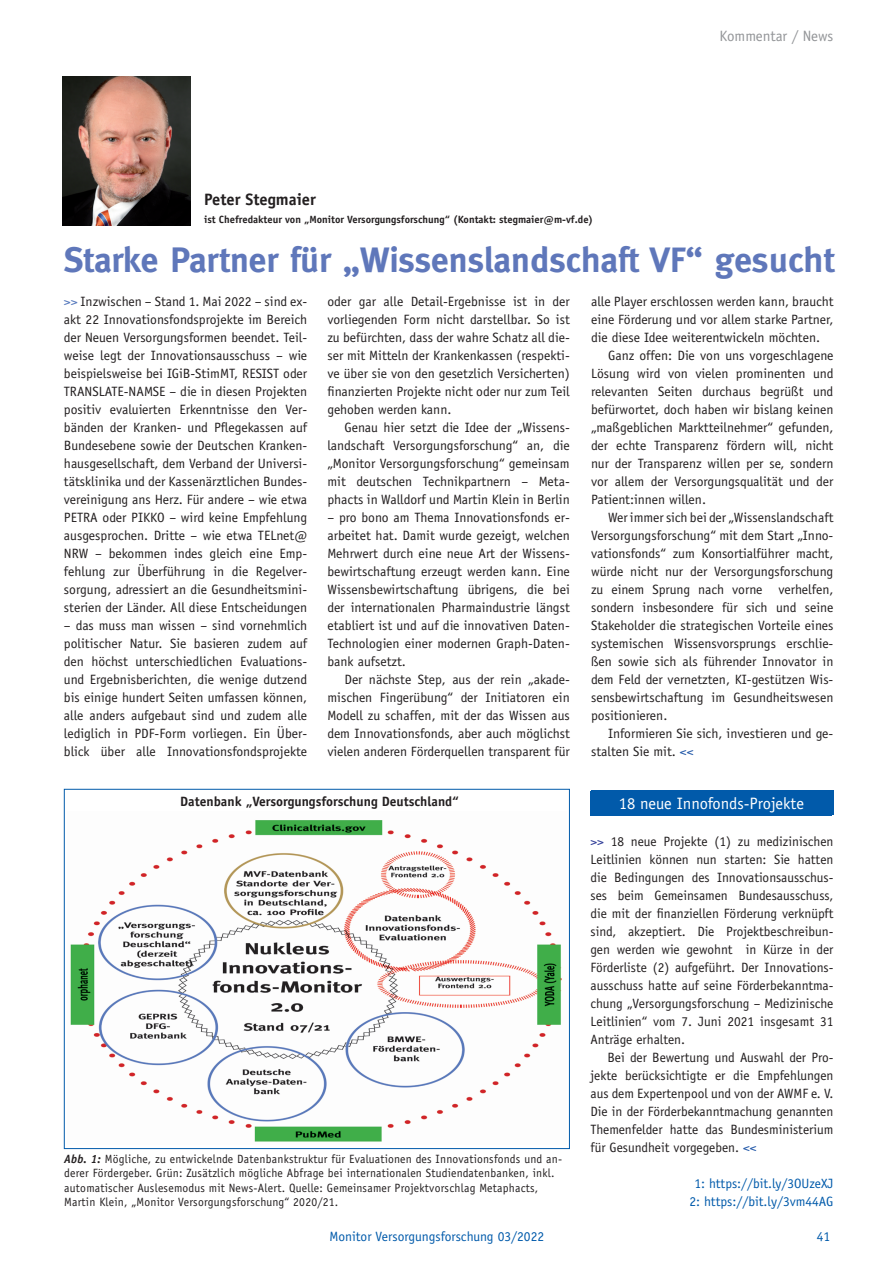
<style>
.page{position:relative;width:893px;height:1263px;background:#fff}
.page>*{position:absolute;margin:0;border:0;box-sizing:border-box;transform-origin:0 0}
.t1{font:700 35.25px "Meta";color:#5f77ba}
.t2{font:16.5px "Officina Sans";color:#fff}
.t3{font:700 16.5px "Officina Sans";color:#231f20}
.t4{font:15px "Officina Sans";color:#939598}
.t5{font:13.5px/18px "Officina Sans";color:#231f20;text-align:justify}
.t6{font:13.5px/18px "Officina Sans";color:#015aaa;text-align:center}
.t7{font:700 13.5px "Officina Sans";color:#231f20}
.t8{font:12px/14.4px "Officina Sans";letter-spacing:.02em;color:#231f20}
.t9{font:700 10.5px "Officina Sans";color:#231f20}
.s1{color:#5679bd}
.s2{color:#275caa}
.s3{font-weight:700;font-style:italic}
.s4{color:#323f99}
</style>
<div class="page">
<img style="left:62px;top:77px;width:129px;height:149px">
<div style="left:590px;top:790px;width:243px;height:24px;background:#015aaa"></div>
<div style="left:590px;top:791px;width:242px;height:24px;background:#015aaa"></div>
<div style="left:64px;top:789px;width:506px;height:360px;background:#fff;border:1px solid #015aaa"></div>
<img style="left:70px;top:820px;width:492px;height:322px">
<p class="t3" style="left:204px;top:189px;width:113px">Peter Stegmaier</p>
<p class="t9" style="left:204px;top:213px;width:391px">ist Chefredakteur von „Monitor Versorgungsforschung“ (Kontakt: stegmaier@m-vf.de)</p>
<p class="t4" style="left:719px;top:27px;width:115px">Kommentar / News</p>
<h1 class="t1" style="left:64px;top:239px;width:772px">Starke Partner für „Wissenslandschaft VF“ gesucht</h1>
<p class="t5" style="left:64px;top:292px;width:245px"><span class="s1">&gt;&gt;</span> Inzwischen – Stand 1. Mai 2022 – sind ex&shy;akt 22 Innovationsfondsprojekte im Bereich der Neuen Versorgungsformen beendet. Teil&shy;weise legt der Innovationsausschuss – wie beispielsweise bei IGiB-StimMT, RESIST oder TRANSLATE-NAMSE – die in diesen Projekten positiv evaluierten Erkenntnisse den Ver&shy;bänden der Kranken- und Pflegekassen auf Bundesebene sowie der Deutschen Kranken&shy;hausgesellschaft, dem Verband der Universi&shy;tätsklinika und der Kassenärztlichen Bundes&shy;vereinigung ans Herz. Für andere – wie etwa PETRA oder PIKKO – wird keine Empfehlung ausgesprochen. Dritte – wie etwa TELnet@ NRW – bekommen indes gleich eine Emp&shy;fehlung zur Überführung in die Regelver&shy;sorgung, adressiert an die Gesundheitsmini&shy;sterien der Länder. All diese Entscheidungen</p>
<p class="t5" style="left:64px;top:616px;width:245px">– das muss man wissen – sind vornehmlich politischer Natur. Sie basieren zudem auf den höchst unterschiedlichen Evaluations&shy;und Ergebnisberichten, die wenige dutzend bis einige hundert Seiten umfassen können, alle anders aufgebaut sind und zudem alle lediglich in PDF-Form vorliegen. Ein Über&shy;blick über alle Innovationsfondsprojekte</p>
<p class="t5" style="left:327px;top:292px;width:244px">oder gar alle Detail-Ergebnisse ist in der vorliegenden Form nicht darstellbar. So ist zu befürchten, dass der wahre Schatz all die&shy;ser mit Mitteln der Krankenkassen (respekti&shy;ve über sie von den gesetzlich Versicherten) finanzierten Projekte nicht oder nur zum Teil gehoben werden kann.</p>
<p class="t5" style="left:327px;top:418px;width:244px;text-indent:17px">Genau hier setzt die Idee der „Wissens&shy;landschaft Versorgungsforschung“ an, die „Monitor Versorgungsforschung“ gemeinsam mit deutschen Technikpartnern – Meta&shy;phacts in Walldorf und Martin Klein in Berlin</p>
<p class="t5" style="left:327px;top:508px;width:244px">– pro bono am Thema Innovationsfonds er&shy;arbeitet hat. Damit wurde gezeigt, welchen Mehrwert durch eine neue Art der Wissens&shy;bewirtschaftung erzeugt werden kann. Eine Wissensbewirtschaftung übrigens, die bei der internationalen Pharmaindustrie längst etabliert ist und auf die innovativen Daten-Technologien einer modernen Graph-Daten&shy;bank aufsetzt.</p>
<p class="t5" style="left:327px;top:670px;width:244px;text-indent:17px">Der nächste Step, aus der rein „akade&shy;mischen Fingerübung“ der Initiatoren ein Modell zu schaffen, mit der das Wissen aus dem Innovationsfonds, aber auch möglichst vielen anderen Förderquellen transparent für</p>
<p class="t5" style="left:591px;top:292px;width:244px">alle Player erschlossen werden kann, braucht</p>
<p class="t5" style="left:591px;top:310px;width:244px">eine Förderung und vor allem starke Partner,</p>
<p class="t5" style="left:591px;top:328px;width:231px">die diese Idee weiterentwickeln möchten.</p>
<p class="t5" style="left:608px;top:346px;width:227px">Ganz offen: Die von uns vorgeschlagene</p>
<p class="t5" style="left:591px;top:364px;width:244px">Lösung wird von vielen prominenten und</p>
<p class="t5" style="left:591px;top:382px;width:244px">relevanten Seiten durchaus begrüßt und</p>
<p class="t5" style="left:591px;top:400px;width:244px">befürwortet, doch haben wir bislang keinen</p>
<p class="t5" style="left:591px;top:418px;width:244px">„maßgeblichen Marktteilnehmer“ gefunden,</p>
<p class="t5" style="left:591px;top:436px;width:244px">der echte Transparenz fördern will, nicht</p>
<p class="t5" style="left:591px;top:454px;width:244px">nur der Transparenz willen per se, sondern</p>
<p class="t5" style="left:591px;top:472px;width:244px">vor allem der Versorgungsqualität und der</p>
<p class="t5" style="left:591px;top:490px;width:116px">Patient:innen willen.</p>
<p class="t5" style="left:608px;top:508px;width:227px">Wer immer sich bei der „Wissenslandschaft</p>
<p class="t5" style="left:591px;top:526px;width:244px">Versorgungsforschung“ mit dem Start „Inno-</p>
<p class="t5" style="left:591px;top:544px;width:244px">vationsfonds“ zum Konsortialführer macht,</p>
<p class="t5" style="left:591px;top:562px;width:244px">würde nicht nur der Versorgungsforschung</p>
<p class="t5" style="left:591px;top:580px;width:244px">zu einem Sprung nach vorne verhelfen,</p>
<p class="t5" style="left:591px;top:598px;width:244px">sondern insbesondere für sich und seine</p>
<p class="t5" style="left:591px;top:616px;width:244px">Stakeholder die strategischen Vorteile eines</p>
<p class="t5" style="left:591px;top:634px;width:244px">systemischen Wissensvorsprungs erschlie-</p>
<p class="t5" style="left:591px;top:652px;width:244px">ßen sowie sich als führender Innovator in</p>
<p class="t5" style="left:591px;top:670px;width:244px">dem Feld der vernetzten, KI-gestützen Wis-</p>
<p class="t5" style="left:591px;top:688px;width:244px">sensbewirtschaftung im Gesundheitswesen</p>
<p class="t5" style="left:591px;top:706px;width:78px">positionieren.</p>
<p class="t5" style="left:608px;top:724px;width:227px">Informieren Sie sich, investieren und ge-</p>
<p class="t5" style="left:591px;top:742px;width:104px">stalten Sie mit. <span class="s2">&lt;&lt;</span></p>
<p class="t7" style="left:180px;top:792px;width:280px">Datenbank „Versorgungsforschung Deutschland“</p>
<p class="t8" style="left:64px;top:1152px;width:499px"><span class="s3">Abb. 1:</span> Mögliche, zu entwickelnde Datenbankstruktur für Evaluationen des Innovationsfonds und an&shy;derer Fördergeber. Grün: Zusätzlich mögliche Abfrage bei internationalen Studiendatenbanken, inkl. automatischer Auslesemodus mit News-Alert. Quelle: Gemeinsamer Projektvorschlag Metaphacts, Martin Klein, „Monitor Versorgungsforschung“ 2020/21.</p>
<p class="t2" style="left:619px;top:794px;width:187px">18 neue Innofonds-Projekte</p>
<p class="t5" style="left:590px;top:832px;width:244px"><span class="s4">&gt;&gt;</span> 18 neue Projekte (1) zu medizinischen Leitlinien können nun starten: Sie hatten die Bedingungen des Innovationsausschus&shy;ses beim Gemeinsamen Bundesausschuss, die mit der finanziellen Förderung verknüpft sind, akzeptiert. Die Projektbeschreibun&shy;gen werden wie gewohnt in Kürze in der Förderliste (2) aufgeführt. Der Innovations&shy;ausschuss hatte auf seine Förderbekanntma&shy;chung „Versorgungsforschung – Medizinische Leitlinien“ vom 7. Juni 2021 insgesamt 31<br>Anträge erhalten.</p>
<p class="t5" style="left:590px;top:1048px;width:244px;text-indent:17px">Bei der Bewertung und Auswahl der Pro&shy;jekte berücksichtigte er die Empfehlungen aus dem Expertenpool und von der AWMF e. V.<br>Die in der Förderbekanntmachung genannten Themenfelder hatte das Bundesministerium für Gesundheit vorgegeben. <span class="s2">&lt;&lt;</span></p>
<p class="t6" style="left:689px;top:1174px;width:145px">1: https://bit.ly/3OUzeXJ<br>2: https://bit.ly/3vm44AG</p>
<p class="t6" style="left:330px;top:1227px;width:216px">Monitor Versorgungsforschung 03/2022</p>
<p class="t6" style="left:817px;top:1227px;width:15px">41</p>
</div>
